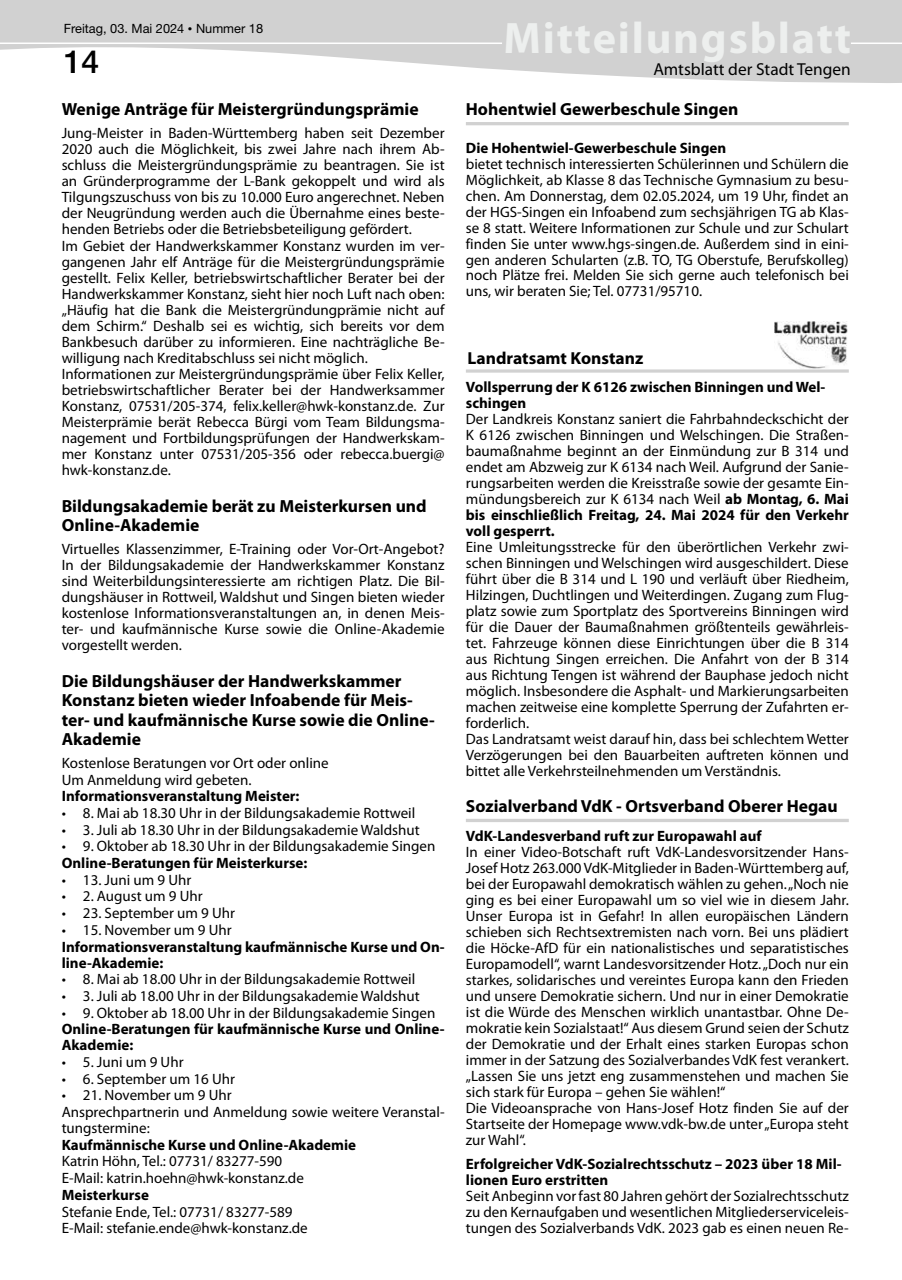
<style>
.page{position:relative;width:902px;height:1280px;background:#fff}
.page>*{position:absolute;margin:0;border:0;box-sizing:border-box;transform-origin:0 0}
.t1{font:700 44.25px "Myriad Pro";letter-spacing:.04em;color:#edefee}
.t2{font:500 31.95px "Helvetica Neue LT Pro";color:#000}
.t3{font:700 17.55px/19.2px "Myriad Pro";color:#000}
.t4{font:17.4px "Myriad Pro";color:#000}
.t5{font:700 17.4px "Myriad Pro";color:#000}
.t6{font:15px/16px "Myriad Pro";color:#000}
.t7{font:700 15px/16px "Myriad Pro";color:#000}
.t8{font:12.75px "Helvetica Neue LT Pro";color:#000}
.s1{font-size:9px}
.s2{font-size:12.9px}
.s3{font-weight:700}
</style>
<div class="page">
<svg style="left:0;top:0;width:901px;height:83px;fill:#d1d1d1"></svg>
<div style="left:505px;top:22px;width:344px;height:40px;background:#d1d1d1"></div>
<hr style="left:0;top:43px;width:502px;height:1px;background:#fff">
<hr style="left:850px;top:43px;width:51px;height:1px;background:#fff">
<hr style="left:466px;top:122px;width:382px;height:3px;background:#d1d1d1">
<hr style="left:466px;top:819px;width:382px;height:3px;background:#d1d1d1">
<hr style="left:466px;top:369px;width:382px;height:4px;background:#d9d9d9">
<img style="left:774px;top:321px;width:73px;height:47px">
<p class="t8" style="left:64px;top:20px;width:201px">Freitag, 03. Mai 2024 <span class="s1">•</span> Nummer <span class="s2">18</span></p>
<h1 class="t1" style="left:503px;top:9px;width:349px">Mitteilungsblatt</h1>
<h2 class="t2" style="left:64px;top:43px;width:37px">14</h2>
<p class="t4" style="left:653px;top:59px;width:199px">Amtsblatt der Stadt Tengen</p>
<p class="t3" style="left:62px;top:99px;width:358px">Wenige Anträge für Meistergründungsprämie</p>
<p class="t6" style="left:62px;top:125px;width:384px">Jung-Meister in Baden-Württemberg haben seit Dezember 2020 auch die Möglichkeit, bis zwei Jahre nach ihrem Ab&shy;schluss die Meistergründungsprämie zu beantragen. Sie ist an Gründerprogramme der L-Bank gekoppelt und wird als Tilgungszuschuss von bis zu 10.000 Euro angerechnet. Neben der Neugründung werden auch die Übernahme eines beste&shy;henden Betriebs oder die Betriebsbeteiligung gefördert.<br>Im Gebiet der Handwerkskammer Konstanz wurden im ver&shy;gangenen Jahr elf Anträge für die Meistergründungsprämie gestellt. Felix Keller, betriebswirtschaftlicher Berater bei der Handwerkskammer Konstanz, sieht hier noch Luft nach oben: „Häufig hat die Bank die Meistergründungprämie nicht auf dem Schirm.“ Deshalb sei es wichtig, sich bereits vor dem Bankbesuch darüber zu informieren. Eine nachträgliche Be&shy;willigung nach Kreditabschluss sei nicht möglich.<br>Informationen zur Meistergründungsprämie über Felix Keller, betriebswirtschaftlicher Berater bei der Handwerksammer Konstanz, 07531/205-374, felix.keller@hwk-konstanz.de. Zur Meisterprämie berät Rebecca Bürgi vom Team Bildungsma&shy;nagement und Fortbildungsprüfungen der Handwerkskam&shy;mer Konstanz unter 07531/205-356 oder rebecca.buergi@ hwk-konstanz.de.</p>
<p class="t3" style="left:62px;top:496px;width:366px">Bildungsakademie berät zu Meisterkursen und<br>Online-Akademie</p>
<p class="t6" style="left:62px;top:541px;width:384px;text-align:justify">Virtuelles Klassenzimmer, E-Training oder Vor-Ort-Angebot?<br>In der Bildungsakademie der Handwerkskammer Konstanz sind Weiterbildungsinteressierte am richtigen Platz. Die Bil&shy;dungshäuser in Rottweil, Waldshut und Singen bieten wieder kostenlose Informationsveranstaltungen an, in denen Meis&shy;ter- und kaufmännische Kurse sowie die Online-Akademie vorgestellt werden.</p>
<p class="t3" style="left:62px;top:671px;width:374px">Die Bildungshäuser der Handwerkskammer Konstanz bieten wieder Infoabende für Meis&shy;ter- und kaufmännische Kurse sowie die Online-Akademie</p>
<p class="t6" style="left:62px;top:754px;width:268px;line-height:16.6px">Kostenlose Beratungen vor Ort oder online<br>Um Anmeldung wird gebeten.</p>
<p class="t7" style="left:62px;top:788px;width:239px">Informationsveranstaltung Meister:</p>
<p class="t6" style="left:62px;top:805px;width:355px">• 8. Mai ab 18.30 Uhr in der Bildungsakademie Rottweil</p>
<p class="t6" style="left:62px;top:821px;width:359px">• 3. Juli ab 18.30 Uhr in der Bildungsakademie Waldshut</p>
<p class="t6" style="left:62px;top:838px;width:375px">• 9. Oktober ab 18.30 Uhr in der Bildungsakademie Singen</p>
<p class="t7" style="left:62px;top:854px;width:247px">Online-Beratungen für Meisterkurse:</p>
<p class="t6" style="left:62px;top:871px;width:131px">• 13. Juni um 9 Uhr</p>
<p class="t6" style="left:62px;top:888px;width:143px">• 2. August um 9 Uhr</p>
<p class="t6" style="left:62px;top:905px;width:175px">• 23. September um 9 Uhr</p>
<p class="t6" style="left:62px;top:921px;width:171px">• 15. November um 9 Uhr</p>
<p class="t7" style="left:62px;top:938px;width:384px">Informationsveranstaltung kaufmännische Kurse und On&shy;line-Akademie:</p>
<p class="t6" style="left:62px;top:971px;width:355px">• 8. Mai ab 18.00 Uhr in der Bildungsakademie Rottweil</p>
<p class="t6" style="left:62px;top:988px;width:359px">• 3. Juli ab 18.00 Uhr in der Bildungsakademie Waldshut</p>
<p class="t6" style="left:62px;top:1004px;width:375px">• 9. Oktober ab 18.00 Uhr in der Bildungsakademie Singen</p>
<p class="t7" style="left:62px;top:1021px;width:384px">Online-Beratungen für kaufmännische Kurse und Online-<br>Akademie:</p>
<p class="t6" style="left:62px;top:1054px;width:123px">• 5. Juni um 9 Uhr</p>
<p class="t6" style="left:62px;top:1070px;width:175px">• 6. September um 16 Uhr</p>
<p class="t6" style="left:62px;top:1087px;width:384px">• 21. November um 9 Uhr<br>Ansprechpartnerin und Anmeldung sowie weitere Veranstal&shy;tungstermine:</p>
<p class="t7" style="left:62px;top:1136px;width:296px">Kaufmännische Kurse und Online-Akademie</p>
<p class="t6" style="left:62px;top:1153px;width:244px;line-height:16.6px">Katrin Höhn, Tel.: 07731/ 83277-590<br>E-Mail: katrin.hoehn@hwk-konstanz.de</p>
<p class="t7" style="left:62px;top:1186px;width:89px">Meisterkurse</p>
<p class="t6" style="left:62px;top:1203px;width:247px;line-height:16.6px">Stefanie Ende, Tel.: 07731/ 83277-589<br>E-Mail: stefanie.ende@hwk-konstanz.de</p>
<p class="t3" style="left:466px;top:99px;width:274px">Hohentwiel Gewerbeschule Singen</p>
<p class="t7" style="left:466px;top:139px;width:262px">Die Hohentwiel-Gewerbeschule Singen</p>
<p class="t6" style="left:466px;top:155px;width:384px;text-align:justify">bietet technisch interessierten Schülerinnen und Schülern die Möglichkeit, ab Klasse 8 das Technische Gymnasium zu besu&shy;chen. Am Donnerstag, dem 02.05.2024, um 19 Uhr, findet an der HGS-Singen ein Infoabend zum sechsjährigen TG ab Klas&shy;se 8 statt. Weitere Informationen zur Schule und zur Schulart finden Sie unter www.hgs-singen.de. Außerdem sind in eini&shy;gen anderen Schularten (z.B. TO, TG Oberstufe, Berufskolleg) noch Plätze frei. Melden Sie sich gerne auch telefonisch bei uns, wir beraten Sie; Tel. 07731/95710.</p>
<p class="t5" style="left:467px;top:347px;width:177px">Landratsamt Konstanz</p>
<p class="t7" style="left:466px;top:378px;width:361px">Vollsperrung der K 6126 zwischen Binningen und Wel&shy;schingen</p>
<p class="t6" style="left:466px;top:411px;width:384px;text-align:justify">Der Landkreis Konstanz saniert die Fahrbahndeckschicht der K 6126 zwischen Binningen und Welschingen. Die Straßen&shy;baumaßnahme beginnt an der Einmündung zur B 314 und endet am Abzweig zur K 6134 nach Weil. Aufgrund der Sanie&shy;rungsarbeiten werden die Kreisstraße sowie der gesamte Ein&shy;mündungsbereich zur K 6134 nach Weil <span class="s3">ab Montag, 6. Mai bis einschließlich Freitag, 24. Mai 2024 für den Verkehr voll gesperrt.</span></p>
<p class="t6" style="left:466px;top:539px;width:384px">Eine Umleitungsstrecke für den überörtlichen Verkehr zwi&shy;schen Binningen und Welschingen wird ausgeschildert. Diese führt über die B 314 und L 190 und verläuft über Riedheim, Hilzingen, Duchtlingen und Weiterdingen. Zugang zum Flug&shy;platz sowie zum Sportplatz des Sportvereins Binningen wird für die Dauer der Baumaßnahmen größtenteils gewährleis&shy;tet. Fahrzeuge können diese Einrichtungen über die B 314 aus Richtung Singen erreichen. Die Anfahrt von der B 314 aus Richtung Tengen ist während der Bauphase jedoch nicht möglich. Insbesondere die Asphalt- und Markierungsarbeiten machen zeitweise eine komplette Sperrung der Zufahrten er&shy;forderlich.<br>Das Landratsamt weist darauf hin, dass bei schlechtem Wetter Verzögerungen bei den Bauarbeiten auftreten können und bittet alle Verkehrsteilnehmenden um Verständnis.</p>
<p class="t3" style="left:466px;top:796px;width:373px">Sozialverband VdK - Ortsverband Oberer Hegau</p>
<p class="t7" style="left:466px;top:827px;width:297px">VdK-Landesverband ruft zur Europawahl auf</p>
<p class="t6" style="left:466px;top:844px;width:384px">In einer Video-Botschaft ruft VdK-Landesvorsitzender Hans-Josef Hotz 263.000 VdK-Mitglieder in Baden-Württemberg auf, bei der Europawahl demokratisch wählen zu gehen. „Noch nie ging es bei einer Europawahl um so viel wie in diesem Jahr.<br>Unser Europa ist in Gefahr! In allen europäischen Ländern schieben sich Rechtsextremisten nach vorn. Bei uns plädiert die Höcke-AfD für ein nationalistisches und separatistisches Europamodell“, warnt Landesvorsitzender Hotz. „Doch nur ein starkes, solidarisches und vereintes Europa kann den Frieden und unsere Demokratie sichern. Und nur in einer Demokratie ist die Würde des Menschen wirklich unantastbar. Ohne De&shy;mokratie kein Sozialstaat!“ Aus diesem Grund seien der Schutz der Demokratie und der Erhalt eines starken Europas schon immer in der Satzung des Sozialverbandes VdK fest verankert. „Lassen Sie uns jetzt eng zusammenstehen und machen Sie sich stark für Europa – gehen Sie wählen!“<br>Die Videoansprache von Hans-Josef Hotz finden Sie auf der Startseite der Homepage www.vdk-bw.de unter „Europa steht zur Wahl“.</p>
<p class="t7" style="left:466px;top:1155px;width:377px">Erfolgreicher VdK-Sozialrechtsschutz – 2023 über 18 Mil&shy;lionen Euro erstritten</p>
<p class="t6" style="left:466px;top:1188px;width:384px;text-align:justify">Seit Anbeginn vor fast 80 Jahren gehört der Sozialrechtsschutz zu den Kernaufgaben und wesentlichen Mitgliederserviceleis&shy;tungen des Sozialverbands VdK. 2023 gab es einen neuen Re-</p>
</div>
